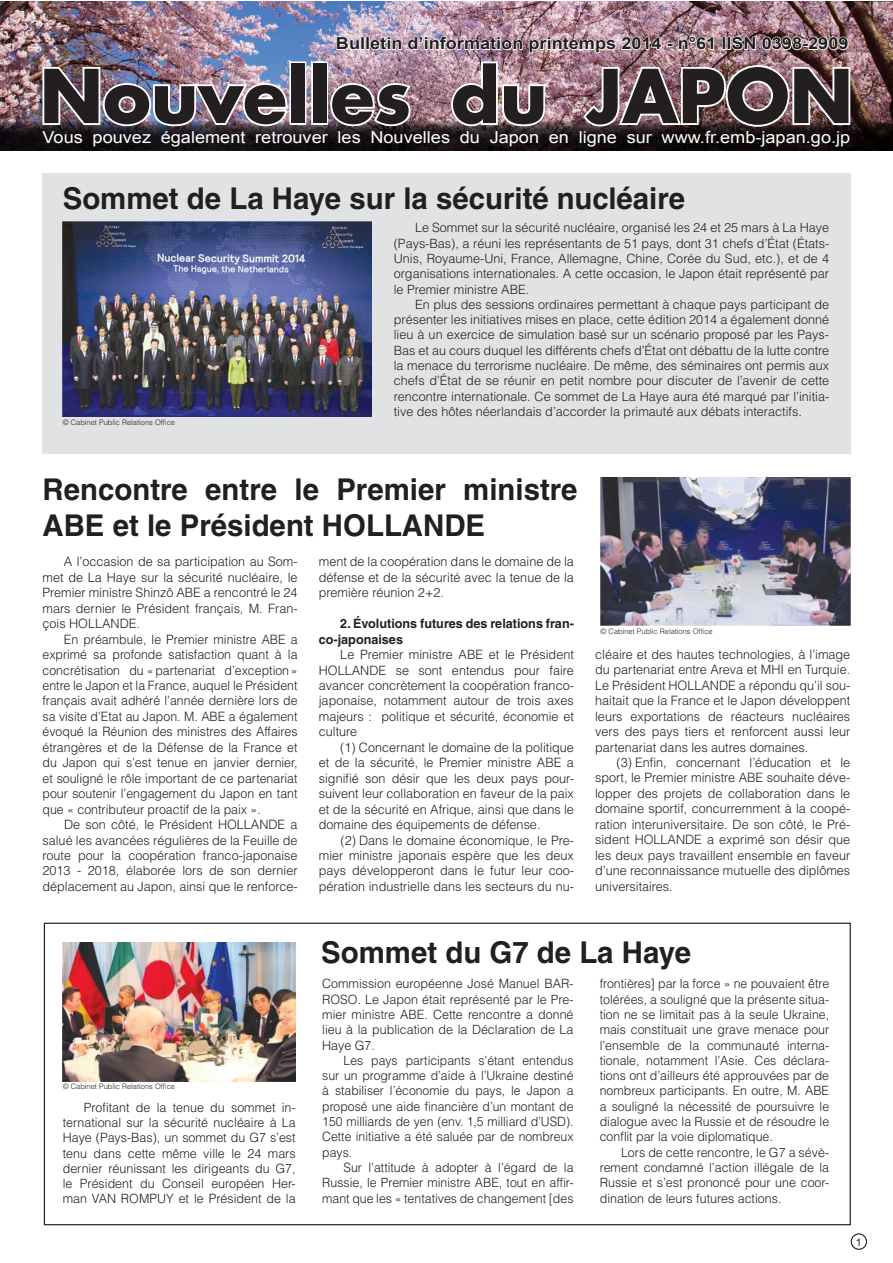
<style>
.page{position:relative;width:893px;height:1263px;background:#fff}
.page>*{position:absolute;margin:0;border:0;box-sizing:border-box;transform-origin:0 0}
.t1{font:700 72px "Futura LT";color:#231f20}
.t2{font:700 30px/36px "Helvetica LT";color:#231f20}
.t3{font:16.5px "Arial";color:#fff;scale:1.1 1}
.t4{font:700 16.5px "Arial";color:#231f20;scale:1.1 1}
.t5{font:300 12.9px/15.5px "Helvetica LT";color:#231f20;text-align:justify}
.t6{font:300 12.9px/15.5px "Helvetica LT";color:#231f20;text-align:justify;scale:.96 1}
.t7{font:700 12.9px/15.5px "Helvetica LT";color:#231f20}
.t8{font:300 12.75px/15.3px "Helvetica LT";color:#231f20;text-align:justify}
.t9{font:300 12.75px/15.3px "Helvetica LT";color:#231f20;text-align:justify;scale:.96 1}
.t10{font:10.5px "Arial";color:#231f20}
.t11{font:300 7.5px "Helvetica LT";color:#231f20}
</style>
<div class="page">
<div style="left:851px;top:1233px;width:16px;height:17px;border:1px solid #231f20;border-radius:50%"></div>
<div style="left:43px;top:173px;width:808px;height:281px;background:#e1e2e4"></div>
<img style="left:0;top:1px;width:892px;height:119px">
<svg style="left:0;top:120px;width:892px;height:31px;background:#191215"></svg>
<img style="left:41px;top:65px;width:249px;height:63px">
<div style="left:289px;top:61px;width:17px;height:64px;border:4px solid #fff"></div>
<div style="left:311px;top:61px;width:17px;height:64px;border:4px solid #fff"></div>
<img style="left:328px;top:81px;width:85px;height:47px">
<img style="left:449px;top:60px;width:98px;height:68px">
<img style="left:581px;top:63px;width:271px;height:66px">
<svg style="left:336px;top:36px;width:24px;height:15px"></svg>
<div style="left:361px;top:37px;width:4px;height:13px;border:2px solid #fff"></div>
<div style="left:366px;top:37px;width:4px;height:13px;border:2px solid #fff"></div>
<img style="left:369px;top:35px;width:346px;height:19px">
<div style="left:722px;top:37px;width:4px;height:13px;border:2px solid #fff"></div>
<div style="left:727px;top:37px;width:4px;height:13px;border:2px solid #fff"></div>
<img style="left:730px;top:35px;width:119px;height:16px">
<img style="left:63px;top:221px;width:309px;height:196px">
<img style="left:62px;top:943px;width:233px;height:138px">
<img style="left:601px;top:477px;width:249px;height:148px">
<p class="t4" style="left:336px;top:34px;width:467px">Bulletin d’information printemps 2014 - n°61 IISN 0398-2909</p>
<h1 class="t1" style="left:40px;top:48px;width:815px">Nouvelles du JAPON</h1>
<p class="t3" style="left:43px;top:128px;width:736px">Vous pouvez également retrouver les Nouvelles du Japon en ligne sur www.fr.emb-japan.go.jp</p>
<h2 class="t2" style="left:63px;top:180px;width:624px">Sommet de La Haye sur la sécurité nucléaire</h2>
<p class="t11" style="left:63px;top:418px;width:114px">© Cabinet Public Relations Office</p>
<p class="t8" style="left:394px;top:220px;width:437px;text-indent:21px">Le Sommet sur la sécurité nucléaire, organisé les 24 et 25 mars à La Haye (Pays-Bas), a réuni les représentants de 51 pays, dont 31 chefs d’État (États-Unis, Royaume-Uni, France, Allemagne, Chine, Corée du Sud, etc.), et de 4 organisations internationales. A cette occasion, le Japon était représenté par le Premier ministre ABE.</p>
<p class="t8" style="left:394px;top:297px;width:437px;text-indent:21px">En plus des sessions ordinaires permettant à chaque pays participant de présenter les initiatives mises en place, cette édition 2014 a également donné lieu à un exercice de simulation basé sur un scénario proposé par les Pays-Bas et au cours duquel les différents chefs d’État ont débattu de la lutte contre la menace du terrorisme nucléaire. De même, des séminaires ont permis aux chefs d’État de se réunir en petit nombre pour discuter de l’avenir de cette rencontre internationale. Ce sommet de La Haye aura été marqué par l’initia&shy;tive des hôtes néerlandais d’accorder la primauté aux débats interactifs.</p>
<h2 class="t2" style="left:43px;top:471px;width:537px">Rencontre entre le Premier ministre<br>ABE et le Président HOLLANDE</h2>
<p class="t5" style="left:43px;top:554px;width:257px;text-indent:21px">A l’occasion de sa participation au Som&shy;met de La Haye sur la sécurité nucléaire, le Premier ministre Shinzô ABE a rencontré le 24 mars dernier le Président français, M. Fran&shy;çois HOLLANDE.</p>
<p class="t6" style="left:43px;top:631px;width:267px;text-indent:21px">En préambule, le Premier ministre ABE a exprimé sa profonde satisfaction quant à la concrétisation du «partenariat d’exception» entre le Japon et la France, auquel le Président français avait adhéré l’année dernière lors de sa visite d’Etat au Japon. M. ABE a également évoqué la Réunion des ministres des Affaires étrangères et de la Défense de la France et du Japon qui s’est tenue en janvier dernier, et souligné le rôle important de ce partenariat pour soutenir l’engagement du Japon en tant que « contributeur proactif de la paix ».</p>
<p class="t5" style="left:43px;top:817px;width:257px;text-indent:22px">De son côté, le Président HOLLANDE a salué les avancées régulières de la Feuille de route pour la coopération franco-japonaise 2013 - 2018, élaborée lors de son dernier déplacement au Japon, ainsi que le renforce-</p>
<p class="t5" style="left:319px;top:554px;width:257px">ment de la coopération dans le domaine de la défense et de la sécurité avec la tenue de la première réunion 2+2.</p>
<p class="t7" style="left:319px;top:616px;width:257px;text-indent:21px">2. Évolutions futures des relations fran&shy;co-japonaises</p>
<p class="t5" style="left:319px;top:647px;width:257px;text-indent:21px">Le Premier ministre ABE et le Président HOLLANDE se sont entendus pour faire avancer concrètement la coopération franco&shy;japonaise, notamment autour de trois axes majeurs : politique et sécurité, économie et culture</p>
<p class="t5" style="left:319px;top:739px;width:257px;text-indent:21px">(1) Concernant le domaine de la politique et de la sécurité, le Premier ministre ABE a signifié son désir que les deux pays pour&shy;suivent leur collaboration en faveur de la paix et de la sécurité en Afrique, ainsi que dans le domaine des équipements de défense.</p>
<p class="t5" style="left:319px;top:832px;width:257px;text-indent:22px">(2) Dans le domaine économique, le Pre&shy;mier ministre japonais espère que les deux pays développeront dans le futur leur coo&shy;pération industrielle dans les secteurs du nu-</p>
<p class="t11" style="left:600px;top:626px;width:114px">© Cabinet Public Relations Office</p>
<p class="t5" style="left:595px;top:646px;width:257px">cléaire et des hautes technologies, à l’image du partenariat entre Areva et MHI en Turquie.<br>Le Président HOLLANDE a répondu qu’il sou&shy;haitait que la France et le Japon développent leurs exportations de réacteurs nucléaires vers des pays tiers et renforcent aussi leur partenariat dans les autres domaines.</p>
<p class="t5" style="left:595px;top:755px;width:257px;text-indent:21px">(3) Enfin, concernant l’éducation et le sport, le Premier ministre ABE souhaite déve&shy;lopper des projets de collaboration dans le domaine sportif, concurremment à la coopé&shy;ration interuniversitaire. De son côté, le Pré&shy;sident HOLLANDE a exprimé son désir que les deux pays travaillent ensemble en faveur d’une reconnaissance mutuelle des diplômes universitaires.</p>
<p class="t11" style="left:63px;top:1082px;width:114px">© Cabinet Public Relations Office</p>
<p class="t8" style="left:63px;top:1099px;width:234px;text-indent:21px">Profitant de la tenue du sommet in&shy;ternational sur la sécurité nucléaire à La Haye (Pays-Bas), un sommet du G7 s’est tenu dans cette même ville le 24 mars dernier réunissant les dirigeants du G7, le Président du Conseil européen Her&shy;man VAN ROMPUY et le Président de la</p>
<h2 class="t2" style="left:321px;top:934px;width:371px">Sommet du G7 de La Haye</h2>
<p class="t8" style="left:322px;top:976px;width:253px">Commission européenne José Manuel BAR-ROSO. Le Japon était représenté par le Pre&shy;mier ministre ABE. Cette rencontre a donné lieu à la publication de la Déclaration de La Haye G7.</p>
<p class="t9" style="left:322px;top:1052px;width:263px;text-indent:21px">Les pays participants s’étant entendus sur un programme d’aide à l’Ukraine destiné à stabiliser l’économie du pays, le Japon a proposé une aide financière d’un montant de 150 milliards de yen (env. 1,5 milliard d’USD).<br>Cette initiative a été saluée par de nombreux pays.</p>
<p class="t8" style="left:322px;top:1159px;width:253px;text-indent:21px">Sur l’attitude à adopter à l’égard de la Russie, le Premier ministre ABE, tout en affir&shy;mant que les « tentatives de changement [des</p>
<p class="t8" style="left:600px;top:976px;width:231px">frontières] par la force » ne pouvaient être tolérées, a souligné que la présente situa&shy;tion ne se limitait pas à la seule Ukraine, mais constituait une grave menace pour l’ensemble de la communauté interna&shy;tionale, notamment l’Asie. Ces déclara&shy;tions ont d’ailleurs été approuvées par de nombreux participants. En outre, M. ABE a souligné la nécessité de poursuivre le dialogue avec la Russie et de résoudre le conflit par la voie diplomatique.</p>
<p class="t8" style="left:600px;top:1144px;width:231px;text-indent:21px">Lors de cette rencontre, le G7 a sévè&shy;rement condamné l’action illégale de la Russie et s’est prononcé pour une coor&shy;dination de leurs futures actions.</p>
<p class="t10" style="left:856px;top:1236px;width:7px">1</p>
</div>
